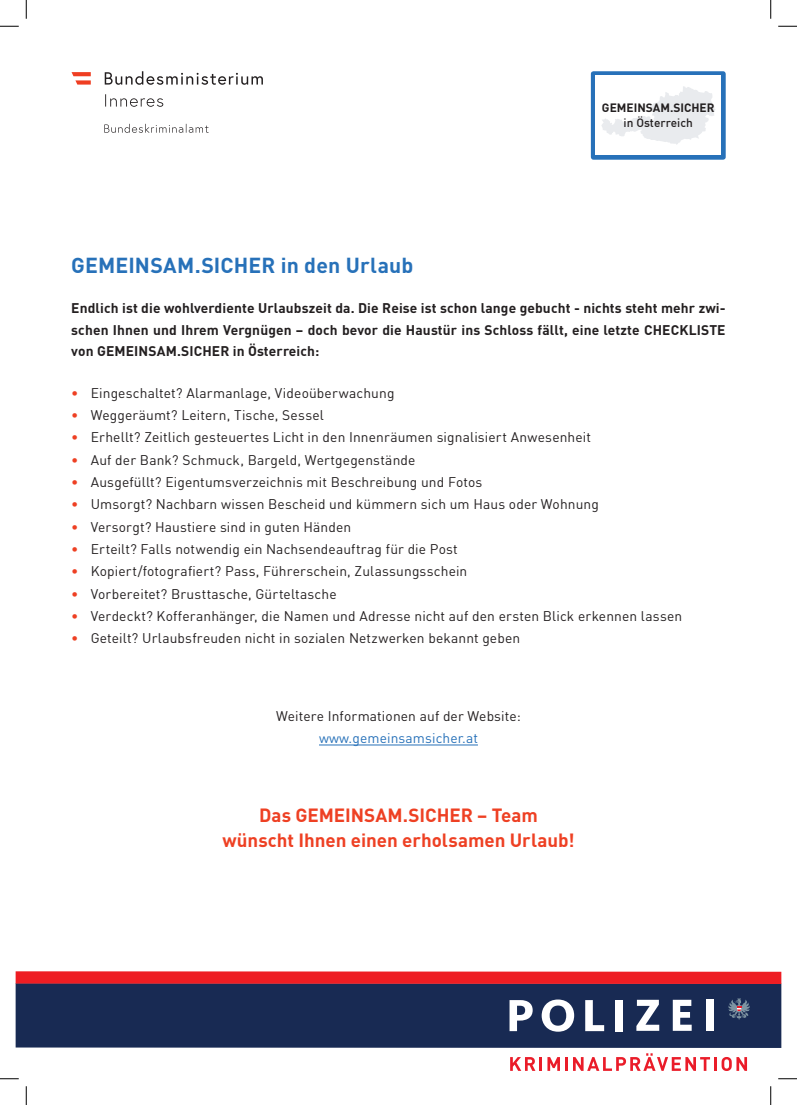
<style>
.page{position:relative;width:797px;height:1105px;background:#fff}
.page>*{position:absolute;margin:0;border:0;box-sizing:border-box;transform-origin:0 0}
.t1{font:700 21.25px "DIN";letter-spacing:.005em;color:#2771b9}
.t2{font:700 18.75px/25.2px "DIN";color:#ee4023;text-align:center}
.t3{font:13.75px "DIN";letter-spacing:.01em;color:#231f20}
.t4{font:700 13.75px/21.2px "DIN";letter-spacing:.01em;color:#231f20;text-align:justify}
.t5{font:13.75px "DIN";letter-spacing:.01em;color:#2771b9}
.t6{font:700 11.88px "DIN";color:#231f20}
.t7{font:500 11.88px "DIN";color:#231f20}
.s1{color:#ee4023}
</style>
<div class="page">
<hr style="left:319px;top:745px;width:159px;height:1px;background:#2771b9">
<div style="left:16px;top:984px;width:765px;height:64px;background:#182a53"></div>
<svg style="left:16px;top:971px;width:765px;height:13px;background:#ec272d"></svg>
<svg style="left:509px;top:1000px;width:23px;height:31px"></svg>
<svg style="left:541px;top:999px;width:33px;height:33px"></svg>
<svg style="left:585px;top:1000px;width:19px;height:31px"></svg>
<div style="left:615px;top:1000px;width:7px;height:31px;background:#fff"></div>
<svg style="left:636px;top:1000px;width:23px;height:31px"></svg>
<svg style="left:672px;top:1000px;width:19px;height:31px"></svg>
<div style="left:706px;top:1000px;width:8px;height:31px;background:#fff"></div>
<svg style="left:728px;top:998px;width:21px;height:22px"></svg>
<svg style="left:510px;top:1057px;width:25px;height:14px"></svg>
<hr style="left:539px;top:1057px;width:3px;height:14px;background:#ea1c29">
<svg style="left:547px;top:1057px;width:13px;height:14px"></svg>
<hr style="left:565px;top:1057px;width:3px;height:14px;background:#ea1c29">
<svg style="left:573px;top:1053px;width:137px;height:18px"></svg>
<hr style="left:714px;top:1057px;width:3px;height:14px;background:#ea1c29">
<svg style="left:721px;top:1057px;width:26px;height:14px"></svg>
<svg style="left:104px;top:124px;width:105px;height:9px"></svg>
<svg style="left:105px;top:94px;width:58px;height:13px"></svg>
<svg style="left:105px;top:71px;width:158px;height:14px"></svg>
<svg style="left:72px;top:72px;width:19px;height:13px"></svg>
<div style="left:591px;top:71px;width:134px;height:89px;background:#2771b9;border-radius:3px"></div>
<div style="left:595px;top:76px;width:126px;height:79px;background:#fff"></div>
<svg style="left:601px;top:86px;width:114px;height:59px"></svg>
<svg style="left:0;top:25px;width:19px;height:2px"></svg>
<svg style="left:778px;top:25px;width:19px;height:2px"></svg>
<svg style="left:0;top:1078px;width:19px;height:1px"></svg>
<svg style="left:778px;top:1078px;width:19px;height:1px"></svg>
<svg style="left:25px;top:0;width:2px;height:19px"></svg>
<svg style="left:25px;top:1086px;width:2px;height:19px"></svg>
<svg style="left:770px;top:0;width:1px;height:19px"></svg>
<svg style="left:770px;top:1086px;width:1px;height:19px"></svg>
<p class="t6" style="left:602px;top:100px;width:114px">GEMEINSAM.SICHER</p>
<p class="t7" style="left:623px;top:115px;width:71px">in Österreich</p>
<h1 class="t1" style="left:71px;top:251px;width:343px">GEMEINSAM.SICHER in den Urlaub</h1>
<p class="t4" style="left:71px;top:297px;width:656px">Endlich ist die wohlverdiente Urlaubszeit da. Die Reise ist schon lange gebucht - nichts steht mehr zwi&shy;schen Ihnen und Ihrem Vergnügen – doch bevor die Haustür ins Schloss fällt, eine letzte CHECKLISTE von GEMEINSAM.SICHER in Österreich:</p>
<p class="t3" style="left:71px;top:384px;width:325px"><span class="s1">•</span> Eingeschaltet? Alarmanlage, Videoüberwachung</p>
<p class="t3" style="left:71px;top:407px;width:254px"><span class="s1">•</span> Weggeräumt? Leitern, Tische, Sessel</p>
<p class="t3" style="left:71px;top:429px;width:521px"><span class="s1">•</span> Erhellt? Zeitlich gesteuertes Licht in den Innenräumen signalisiert Anwesenheit</p>
<p class="t3" style="left:71px;top:451px;width:346px"><span class="s1">•</span> Auf der Bank? Schmuck, Bargeld, Wertgegenstände</p>
<p class="t3" style="left:71px;top:474px;width:412px"><span class="s1">•</span> Ausgefüllt? Eigentumsverzeichnis mit Beschreibung und Fotos</p>
<p class="t3" style="left:71px;top:496px;width:529px"><span class="s1">•</span> Umsorgt? Nachbarn wissen Bescheid und kümmern sich um Haus oder Wohnung</p>
<p class="t3" style="left:71px;top:518px;width:281px"><span class="s1">•</span> Versorgt? Haustiere sind in guten Händen</p>
<p class="t3" style="left:71px;top:541px;width:388px"><span class="s1">•</span> Erteilt? Falls notwendig ein Nachsendeauftrag für die Post</p>
<p class="t3" style="left:71px;top:563px;width:397px"><span class="s1">•</span> Kopiert/fotografiert? Pass, Führerschein, Zulassungsschein</p>
<p class="t3" style="left:71px;top:585px;width:267px"><span class="s1">•</span> Vorbereitet? Brusttasche, Gürteltasche</p>
<p class="t3" style="left:71px;top:608px;width:612px"><span class="s1">•</span> Verdeckt? Kofferanhänger, die Namen und Adresse nicht auf den ersten Blick erkennen lassen</p>
<p class="t3" style="left:71px;top:630px;width:450px"><span class="s1">•</span> Geteilt? Urlaubsfreuden nicht in sozialen Netzwerken bekannt geben</p>
<p class="t3" style="left:276px;top:707px;width:246px">Weitere Informationen auf der Website:</p>
<p class="t5" style="left:319px;top:729px;width:160px">www.gemeinsamsicher.at</p>
<h2 class="t2" style="left:222px;top:801px;width:354px">Das GEMEINSAM.SICHER – Team wünscht Ihnen einen erholsamen Urlaub!</h2>
</div>
